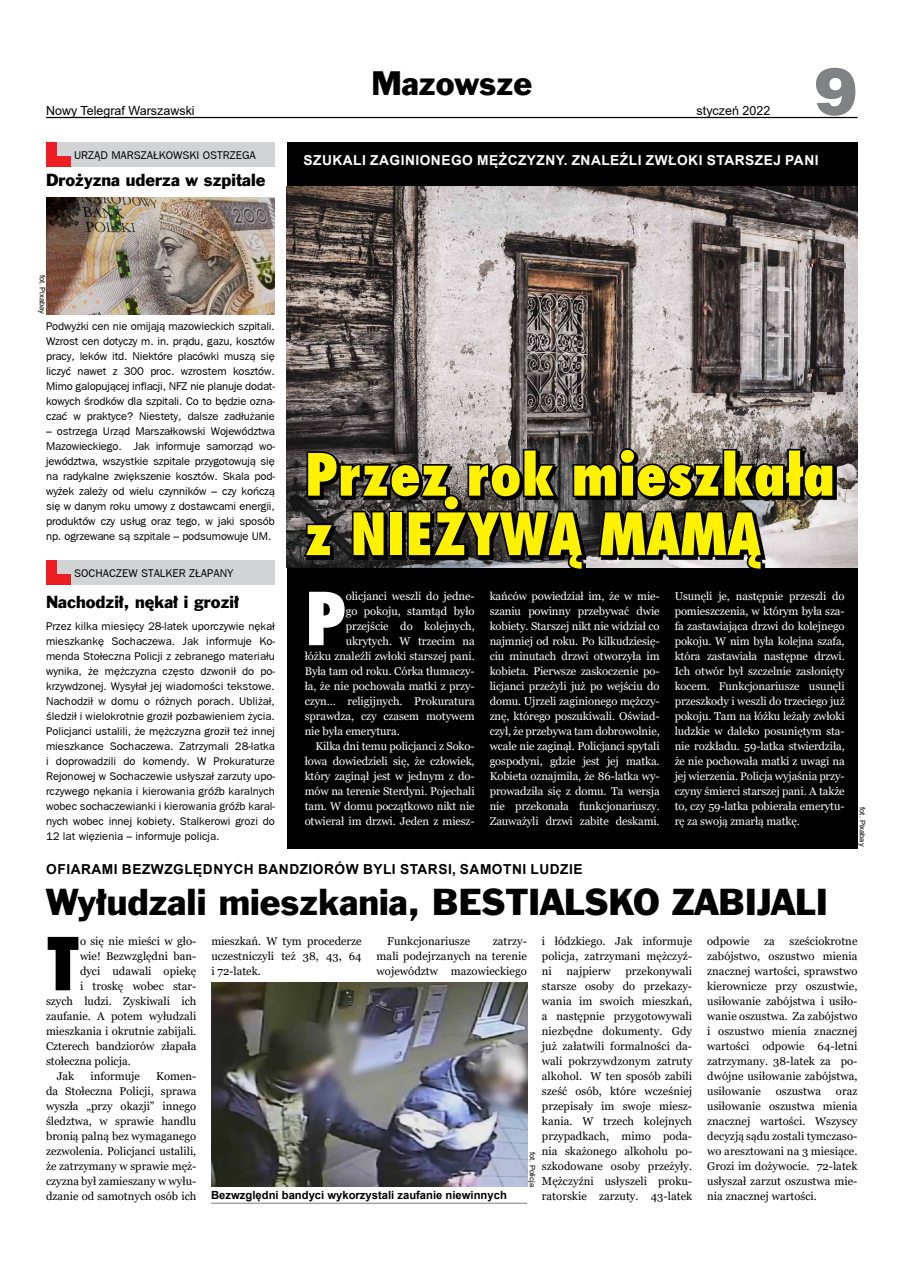
<style>
.page{position:relative;width:900px;height:1276px;background:#fff}
.page>*{position:absolute;margin:0;border:0;box-sizing:border-box;transform-origin:0 0}
.t1{font:800 70.88px "Fujiyama";color:#fff}
.t2{font:800 70.88px "Fujiyama";color:#000}
.t3{font:65px "Swis 721 Blk EU";color:#808285}
.t4{font:800 56.62px/59.5px "Fujiyama";color:#fff200}
.t5{font:34.25px "Frank Goth EU";color:#000}
.t6{font:31px "Frank Goth EU";color:#000}
.t7{font:16px "Frank Goth EU";color:#000}
.t8{font:700 13.75px "Arial";letter-spacing:.035em;color:#000}
.t9{font:700 13.75px "Arial";letter-spacing:.035em;color:#fff}
.t10{font:12.5px "Arial";color:#000}
.t11{font:11.25px/15px "Georgia";color:#000;text-align:justify}
.t12{font:11.25px/15px "Georgia";letter-spacing:-.01em;color:#fff;text-align:justify}
.t13{font:11.25px/15px "Frankfurt Gothic";letter-spacing:-.01em;color:#000;text-align:justify}
.t14{font:700 11.25px "Arial";color:#000}
.t15{font:7.5px "Arial";color:#000}
</style>
<div class="page">
<hr style="left:46px;top:117px;width:811px;height:1px;background:#000">
<div style="left:287px;top:142px;width:570px;height:706px;background:#000"></div>
<img style="left:287px;top:187px;width:570px;height:380px">
<svg style="left:301px;top:446px;width:535px;height:122px"></svg>
<div style="left:46px;top:142px;width:229px;height:25px;background:#d1d3d4"></div>
<div style="left:46px;top:142px;width:11px;height:25px;background:#ed1d24"></div>
<div style="left:46px;top:156px;width:25px;height:11px;background:#ed1d24"></div>
<div style="left:46px;top:560px;width:229px;height:24px;background:#d1d3d4"></div>
<div style="left:46px;top:560px;width:11px;height:24px;background:#ed1d24"></div>
<div style="left:46px;top:574px;width:25px;height:10px;background:#ed1d24"></div>
<img style="left:211px;top:982px;width:316px;height:205px">
<hr style="left:211px;top:1202px;width:316px;height:2px;background:#939598">
<img style="left:46px;top:197px;width:229px;height:117px">
<p class="t10" style="left:46px;top:102px;width:150px">Nowy Telegraf Warszawski</p>
<p class="t13" style="left:74px;top:147px;width:15px">Urząd</p>
<p class="t13" style="left:111px;top:147px;width:17px">Marszałkowski</p>
<p class="t13" style="left:203px;top:147px;width:8px">ostrzega</p>
<h3 class="t7" style="left:46px;top:171px;width:221px">Drożyzna uderza w szpitale</h3>
<h3 class="t6" style="left:371px;top:64px;width:162px">Mazowsze</h3>
<p class="t10" style="left:697px;top:102px;width:75px">styczeń 2022</p>
<h2 class="t3" style="left:815px;top:50px;width:44px">9</h2>
<p class="t9" style="left:304px;top:150px;width:517px">SZUKALI ZAGINIONEGO MĘŻCZYZNY. ZNALEŹLI ZWŁOKI STARSZEJ PANI</p>
<p class="t15" style="left:48px;top:275px;width:41px;rotate:90deg">fot. Pixabay</p>
<p class="t13" style="left:46px;top:319px;width:230px">Podwyżki cen nie omijają mazowieckich szpitali.<br>Wzrost cen dotyczy m. in. prądu, gazu, kosztów pracy, leków itd. Niektóre placówki muszą się liczyć nawet z 300 proc. wzrostem kosztów.<br>Mimo galopującej inflacji, NFZ nie planuje dodat&shy;kowych środków dla szpitali. Co to będzie ozna&shy;czać w praktyce? Niestety, dalsze zadłużanie</p>
<p class="t13" style="left:46px;top:424px;width:230px">– ostrzega Urząd Marszałkowski Województwa Mazowieckiego. Jak informuje samorząd wo&shy;jewództwa, wszystkie szpitale przygotowują się na radykalne zwiększenie kosztów. Skala pod&shy;wyżek zależy od wielu czynników – czy kończą się w danym roku umowy z dostawcami energii, produktów czy usług oraz tego, w jaki sposób np. ogrzewane są szpitale – podsumowuje UM.</p>
<p class="t13" style="left:74px;top:565px;width:82px">SOCHACZEW Stalker</p>
<p class="t13" style="left:189px;top:565px;width:8px">złapany</p>
<h3 class="t7" style="left:46px;top:592px;width:194px">Nachodził, nękał i groził</h3>
<p class="t13" style="left:46px;top:619px;width:230px">Przez kilka miesięcy 28-latek uporczywie nękał mieszkankę Sochaczewa. Jak informuje Ko&shy;menda Stołeczna Policji z zebranego materiału wynika, że mężczyzna często dzwonił do po&shy;krzywdzonej. Wysyłał jej wiadomości tekstowe.<br>Nachodził w domu o różnych porach. Ubliżał, śledził i wielokrotnie groził pozbawieniem życia.<br>Policjanci ustalili, że mężczyzna groził też innej mieszkance Sochaczewa. Zatrzymali 28-latka i doprowadzili do komendy. W Prokuraturze Rejonowej w Sochaczewie usłyszał zarzuty upo&shy;rczywego nękania i kierowania gróźb karalnych wobec sochaczewianki i kierowania gróźb karal&shy;nych wobec innej kobiety. Stalkerowi grozi do 12 lat więzienia – informuje policja.</p>
<h3 class="t4" style="left:305px;top:443px;width:532px">Przez rok mieszkała z NIE</h3>
<h3 class="t4" style="left:434px;top:503px;width:207px">ŻYWĄ MAMĄ</h3>
<h1 class="t1" style="left:305px;top:571px;width:43px">P</h1>
<p class="t12" style="left:346px;top:589px;width:130px">olicjanci weszli do jedne-</p>
<p class="t12" style="left:346px;top:604px;width:130px">go pokoju, stamtąd było</p>
<p class="t12" style="left:346px;top:619px;width:130px">przejście do kolejnych,</p>
<p class="t12" style="left:346px;top:634px;width:130px">ukrytych. W trzecim na</p>
<p class="t12" style="left:305px;top:649px;width:171px">łóżku znaleźli zwłoki starszej pani.</p>
<p class="t12" style="left:305px;top:664px;width:171px">Była tam od roku. Córka tłumaczy-</p>
<p class="t12" style="left:305px;top:679px;width:171px">ła, że nie pochowała matki z przy-</p>
<p class="t12" style="left:305px;top:694px;width:171px">czyn… religijnych. Prokuratura</p>
<p class="t12" style="left:305px;top:709px;width:171px">sprawdza, czy czasem motywem</p>
<p class="t12" style="left:305px;top:724px;width:97px">nie była emerytura.</p>
<p class="t12" style="left:315px;top:739px;width:161px">Kilka dni temu policjanci z Soko-</p>
<p class="t12" style="left:305px;top:754px;width:171px">łowa dowiedzieli się, że człowiek,</p>
<p class="t12" style="left:305px;top:769px;width:171px">który zaginął jest w jednym z do-</p>
<p class="t12" style="left:305px;top:784px;width:171px">mów na terenie Sterdyni. Pojechali</p>
<p class="t12" style="left:305px;top:799px;width:171px">tam. W domu początkowo nikt nie</p>
<p class="t12" style="left:305px;top:814px;width:171px">otwierał im drzwi. Jeden z miesz-</p>
<p class="t12" style="left:490px;top:589px;width:172px">kańców powiedział im, że w mie&shy;szaniu powinny przebywać dwie kobiety. Starszej nikt nie widział co najmniej od roku. Po kilkudziesię&shy;ciu minutach drzwi otworzyła im kobieta. Pierwsze zaskoczenie po&shy;licjanci przeżyli już po wejściu do domu. Ujrzeli zaginionego mężczy&shy;znę, którego poszukiwali. Oświad&shy;czył, że przebywa tam dobrowolnie, wcale nie zaginął. Policjanci spytali gospodyni, gdzie jest jej matka.<br>Kobieta oznajmiła, że 86-latka wy&shy;prowadziła się z domu. Ta wersja nie przekonała funkcjonariuszy.<br>Zauważyli drzwi zabite deskami.</p>
<p class="t12" style="left:675px;top:589px;width:171px">Usunęli je, następnie przeszli do pomieszczenia, w którym była sza&shy;fa zastawiająca drzwi do kolejnego pokoju. W nim była kolejna szafa, która zastawiała następne drzwi.<br>Ich otwór był szczelnie zasłonięty kocem. Funkcjonariusze usunęli przeszkody i weszli do trzeciego już pokoju. Tam na łóżku leżały zwłoki ludzkie w daleko posuniętym sta&shy;nie rozkładu. 59-latka stwierdziła, że nie pochowała matki z uwagi na jej wierzenia. Policja wyjaśnia przy&shy;czyny śmierci starszej pani. A także to, czy 59-latka pobierała emerytu&shy;rę za swoją zmarłą matkę.</p>
<p class="t15" style="left:868px;top:807px;width:41px;rotate:90deg">fot. Pixabay</p>
<p class="t8" style="left:46px;top:859px;width:538px">OFIARAMI BEZWZGLĘDNYCH BANDZIORÓW BYLI STARSI, SAMOTN I LUDZIE</p>
<h3 class="t5" style="left:46px;top:881px;width:410px">Wyłudzali mieszkania, BESTIA</h3>
<h3 class="t5" style="left:564px;top:881px;width:46px">LSKO</h3>
<h3 class="t5" style="left:672px;top:881px;width:45px">ZABIJA</h3>
<h3 class="t5" style="left:795px;top:881px;width:30px">LI</h3>
<h1 class="t2" style="left:46px;top:916px;width:32px">T</h1>
<p class="t11" style="left:80px;top:934px;width:118px">o się nie mieści w gło-</p>
<p class="t11" style="left:707px;top:934px;width:152px;text-indent:82px">sześciokrotne zabójstwo, oszustwo mienia znacznej wartości, sprawstwo kierownicze przy oszustwie, usiłowanie zabójstwa i usiło&shy;wanie oszustwa. Za zabójstwo i oszustwo mienia znacznej wartości odpowie 64-letni zatrzymany. 38-latek za po&shy;dwójne usiłowanie zabójstwa, usiłowanie</p>
<p class="t11" style="left:707px;top:934px;width:44px">odpowie</p>
<p class="t11" style="left:764px;top:934px;width:12px">za</p>
<p class="t11" style="left:377px;top:934px;width:152px;text-indent:116px">zatrzy&shy;mali podejrzanych na terenie województw mazowieckiego</p>
<p class="t11" style="left:542px;top:934px;width:152px">i łódzkiego. Jak informuje policja, zatrzymani mężczyź&shy;ni</p>
<p class="t11" style="left:211px;top:934px;width:152px">mieszkań. W tym procederze uczestniczyli też 38, 43, 64 i 72-latek.</p>
<p class="t11" style="left:387px;top:934px;width:85px">Funkcjonariusze</p>
<p class="t11" style="left:80px;top:949px;width:118px">wie! Bezwzględni ban-</p>
<p class="t11" style="left:80px;top:964px;width:118px">dyci udawali opiekę</p>
<p class="t11" style="left:80px;top:979px;width:118px">i troskę wobec star-</p>
<p class="t11" style="left:46px;top:994px;width:152px">szych ludzi. Zyskiwali ich</p>
<p class="t11" style="left:46px;top:1009px;width:152px">zaufanie. A potem wyłudzali</p>
<p class="t11" style="left:46px;top:1024px;width:152px">mieszkania i okrutnie zabijali.</p>
<p class="t11" style="left:46px;top:1039px;width:152px">Czterech bandziorów złapała</p>
<p class="t11" style="left:46px;top:1054px;width:86px">stołeczna policja.</p>
<p class="t11" style="left:57px;top:1069px;width:19px">Jak</p>
<p class="t11" style="left:91px;top:1069px;width:51px">informuje</p>
<p class="t11" style="left:542px;top:964px;width:152px;text-indent:83px">przekonywali starsze osoby do przekazy&shy;wania im swoich mieszkań, a następnie przygotowywali niezbędne dokumenty. Gdy już załatwili formalności da&shy;wali pokrzywdzonym zatruty alkohol. W ten sposób zabili sześć osób, które wcześniej przepisały im swoje miesz&shy;kania. W trzech kolejnych przypadkach, mimo poda&shy;nia skażonego alkoholu po&shy;szkodowane osoby przeżyły.<br>Mężczyźni usłyszeli proku&shy;ratorskie zarzuty. 43-latek</p>
<p class="t11" style="left:567px;top:964px;width:46px">najpierw</p>
<p class="t11" style="left:46px;top:1069px;width:152px;text-indent:110px">Komen&shy;da Stołeczna Policji, sprawa wyszła „przy okazji” innego śledztwa, w sprawie handlu bronią palną bez wymaganego zezwolenia. Policjanci ustalili, że zatrzymany w sprawie męż&shy;czyzna był zamieszany w wyłu&shy;dzanie od samotnych osób ich</p>
<p class="t11" style="left:776px;top:1084px;width:47px">oszustwa</p>
<p class="t11" style="left:707px;top:1084px;width:152px;text-indent:129px">oraz usiłowanie oszustwa mienia znacznej wartości. Wszyscy decyzją sądu zostali tymczaso&shy;wo aresztowani na 3 miesiące.<br>Grozi im dożywocie. 72-latek usłyszał zarzut oszustwa mie&shy;nia znacznej wartości.</p>
<p class="t15" style="left:538px;top:1152px;width:36px;rotate:90deg">fot. Policja</p>
<p class="t14" style="left:211px;top:1187px;width:297px">BEZWZGLĘDNI BANDYCI WYKORZYSTALI ZAUFANIE NIEWINNYCH</p>
</div>
